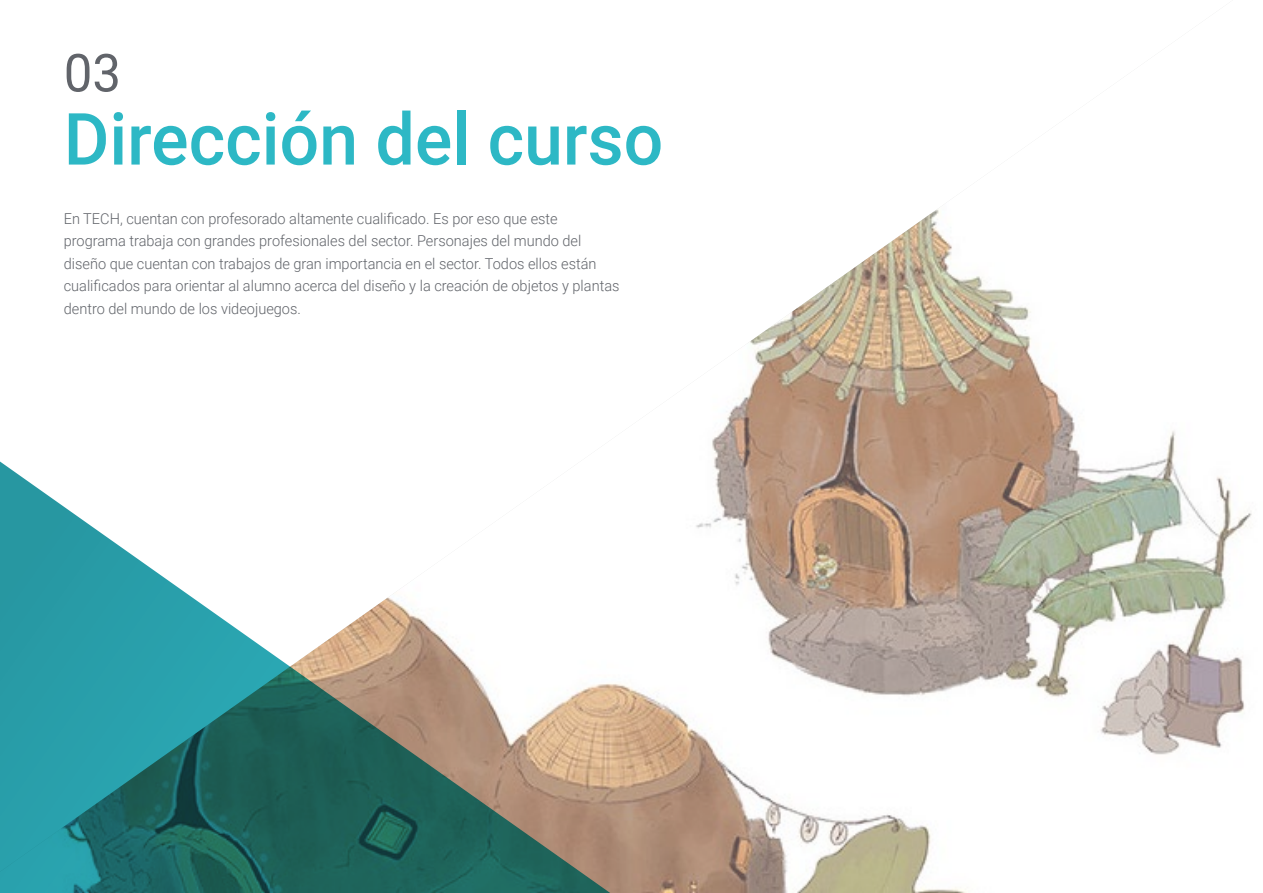
<style>
.page{position:relative;width:1263px;height:893px;background:#fff}
.page>*{position:absolute;margin:0;border:0;box-sizing:border-box;transform-origin:0 0}
.t1{font:500 72px "Roboto";color:#2db8c5}
.t2{font:52.5px "Roboto";color:#61646a}
.t3{font:300 15px/22.5px "Roboto";color:#61646a}
</style>
<div class="page">
<img style="left:640px;top:209px;width:612px;height:684px">
<svg style="left:0;top:461px;width:640px;height:432px"></svg>
<h2 class="t2" style="left:64px;top:36px;width:59px">03</h2>
<h1 class="t1" style="left:64px;top:89px;width:601px">Dirección del curso</h1>
<p class="t3" style="left:64px;top:207px;width:557px">En TECH, cuentan con profesorado altamente cualificado. Es por eso que este programa trabaja con grandes profesionales del sector. Personajes del mundo del diseño que cuentan con trabajos de gran importancia en el sector. Todos ellos están cualificados para orientar al alumno acerca del diseño y la creación de objetos y plantas dentro del mundo de los videojuegos.</p>
</div>
